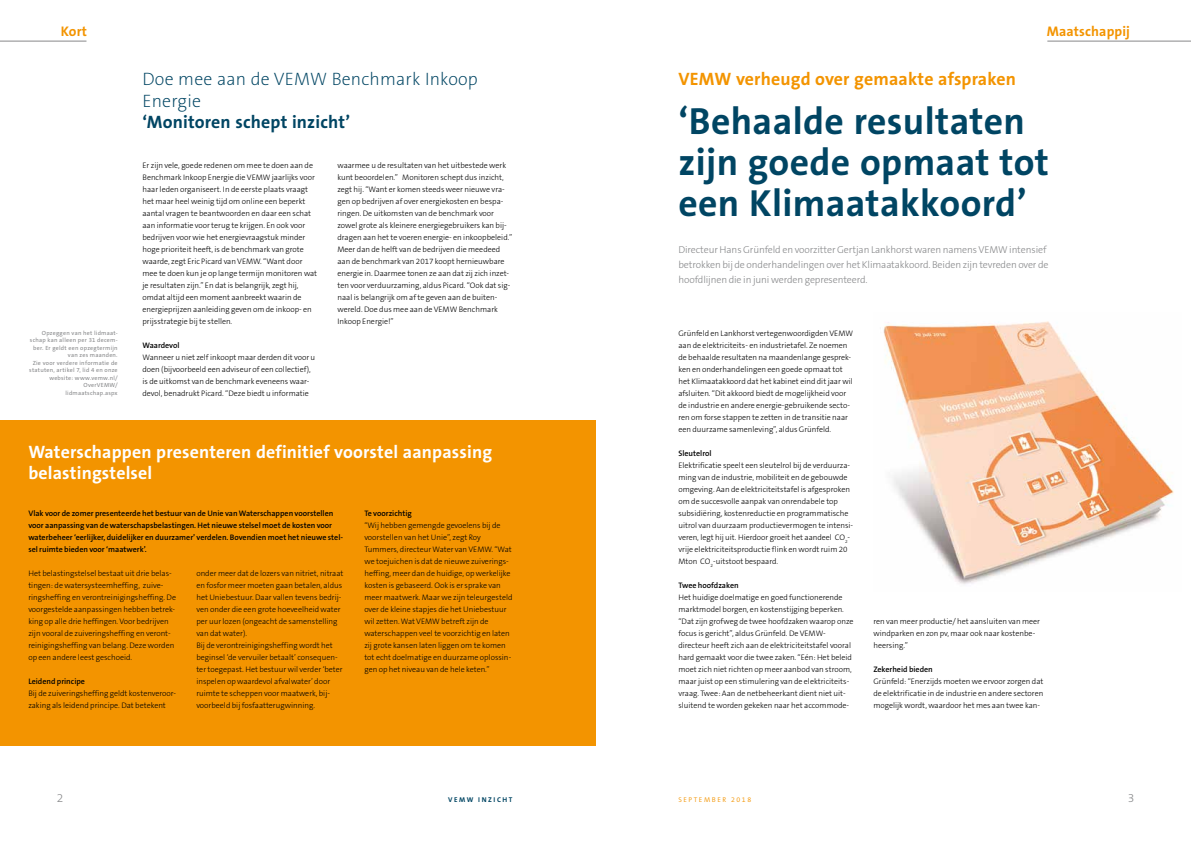
<style>
.page{position:relative;width:1191px;height:842px;background:#fff}
.page>*{position:absolute;margin:0;border:0;box-sizing:border-box;transform-origin:0 0}
.t1{font:700 38px/41px "The Sans B W7";letter-spacing:.01em;color:#004563}
.t2{font:700 18px/21.6px "The Sans B W7";letter-spacing:.01em;color:#fff}
.t3{font:200 18px/21.6px "The Sans B W2";letter-spacing:.01em;color:#004563}
.t4{font:700 18px "The Sans B W7";letter-spacing:.01em;color:#f39400}
.t5{font:700 18px "The Sans B W7";letter-spacing:.01em;color:#004563}
.t6{font:700 14px "The Sans B W7";letter-spacing:.01em;color:#f39400}
.t7{font:300 12px "The Sans B W3";color:#87888a}
.t8{font:300 10px/15px "The Sans B W3";letter-spacing:-.01em;color:#87888a}
.t9{font:300 8px/12px "The Sans B W3";color:#000}
.t10{font:600 8px/12px "The Sans B W6";color:#000}
.t11{font:300 7px "The Sans B W4";letter-spacing:.225em;color:#f39400}
.t12{font:700 7px "The Sans B W7";letter-spacing:.225em;color:#004563}
.t13{font:6px/7.5px "The Sans B W5 Plain";letter-spacing:.035em;color:#87888a;text-align:right}
</style>
<div class="page">
<hr style="left:1047px;top:41px;width:144px;height:1px;background:#87888a">
<hr style="left:0;top:41px;width:86px;height:1px;background:#87888a">
<div style="left:0;top:420px;width:595px;height:326px;background:#f39400"></div>
<img style="left:883px;top:321px;width:291px;height:263px">
<h3 class="t6" style="left:61px;top:22px;width:28px">Kort</h3>
<p class="t13" style="left:29px;top:329px;width:90px">Opzeggen van het lidmaat&shy;schap kan alleen per 31 decem&shy;ber. Er geldt een opzegtermijn van zes maanden.<br>Zie voor verdere informatie de statuten, artikel 7, lid 4 en onze website: www.vemw.nl/<br>OverVEMW/<br>lidmaatschap.aspx</p>
<h2 class="t3" style="left:142px;top:68px;width:337px">Doe mee aan de VEMW Benchmark Inkoop<br>Energie</h2>
<h2 class="t5" style="left:142px;top:110px;width:209px">‘Monitoren schept inzicht’</h2>
<p class="t9" style="left:142px;top:159px;width:176px">Er zijn vele, goede redenen om mee te doen aan de Benchmark Inkoop Energie die VEMW jaarlijks voor haar leden organiseert. In de eerste plaats vraagt het maar heel weinig tijd om online een beperkt aantal vragen te beantwoorden en daar een schat aan informatie voor terug te krijgen. En ook voor bedrijven voor wie het energievraagstuk minder hoge prioriteit heeft, is de benchmark van grote waarde, zegt Eric Picard van VEMW. “Want door mee te doen kun je op lange termijn monitoren wat je resultaten zijn.” En dat is belangrijk, zegt hij, omdat altijd een moment aanbreekt waarin de energieprijzen aanleiding geven om de inkoop- en prijsstrategie bij te stellen.</p>
<p class="t10" style="left:142px;top:339px;width:39px">Waardevol</p>
<p class="t9" style="left:142px;top:351px;width:174px">Wanneer u niet zelf inkoopt maar derden dit voor u doen (bijvoorbeeld een adviseur of een collectief), is de uitkomst van de benchmark eveneens waar&shy;devol, benadrukt Picard. “Deze biedt u informatie</p>
<p class="t9" style="left:337px;top:159px;width:176px">waarmee u de resultaten van het uitbestede werk kunt beoordelen.” Monitoren schept dus inzicht, zegt hij. “Want er komen steeds weer nieuwe vra&shy;gen op bedrijven af over energiekosten en bespa&shy;ringen. De uitkomsten van de benchmark voor zowel grote als kleinere energiegebruikers kan bij&shy;dragen aan het te voeren energie- en inkoopbeleid.” Meer dan de helft van de bedrijven die meedeed aan de benchmark van 2017 koopt hernieuwbare energie in. Daarmee tonen ze aan dat zij zich inzet&shy;ten voor verduurzaming, aldus Picard. “Ook dat sig&shy;naal is belangrijk om af te geven aan de buiten&shy;wereld. Doe dus mee aan de VEMW Benchmark Inkoop Energie!”</p>
<h2 class="t2" style="left:28px;top:441px;width:465px">Waterschappen presenteren definitief voorstel aanpassing belastingstelsel</h2>
<p class="t10" style="left:28px;top:507px;width:316px">Vlak voor de zomer presenteerde het bestuur van de Unie van Waterschappen voorstellen voor aanpassing van de waterschapsbelastingen. Het nieuwe stelsel moet de kosten voor waterbeheer ‘eerlijker, duidelijker en duurzamer’ verdelen. Bovendien moet het nieuwe stel&shy;sel ruimte bieden voor ‘maatwerk’.</p>
<p class="t9" style="left:28px;top:567px;width:149px">Het belastingstelsel bestaat uit drie belas&shy;tingen: de watersysteemheffing, zuive&shy;ringsheffing en verontreinigingsheffing. De voorgestelde aanpassingen hebben betrek&shy;king op alle drie heffingen. Voor bedrijven zijn vooral de zuiveringsheffing en veront&shy;reinigingsheffing van belang. Deze worden op een andere leest geschoeid.</p>
<p class="t10" style="left:28px;top:675px;width:58px">Leidend principe</p>
<p class="t9" style="left:28px;top:687px;width:149px">Bij de zuiveringsheffing geldt kostenveroor&shy;zaking als leidend principe. Dat betekent</p>
<p class="t10" style="left:364px;top:507px;width:49px">Te voorzichtig</p>
<p class="t9" style="left:364px;top:519px;width:150px">“Wij hebben gemengde gevoelens bij de voorstellen van het Unie”, zegt Roy Tummers, directeur Water van VEMW. “Wat we toejuichen is dat de nieuwe zuiverings&shy;heffing, meer dan de huidige, op werkelijke kosten is gebaseerd. Ook is er sprake van meer maatwerk. Maar we zijn teleurgesteld over de kleine stapjes die het Uniebestuur wil zetten. Wat VEMW betreft zijn de waterschappen veel te voorzichtig en laten zij grote kansen laten liggen om te komen tot echt doelmatige en duurzame oplossin&shy;gen op het niveau van de hele keten.”</p>
<p class="t9" style="left:196px;top:567px;width:149px">onder meer dat de lozers van nitriet, nitraat en fosfor meer moeten gaan betalen, aldus het Uniebestuur. Daar vallen tevens bedrij&shy;ven onder die een grote hoeveelheid water per uur lozen (ongeacht de samenstelling van dat water).<br>Bij de verontreinigingsheffing wordt het beginsel ‘de vervuiler betaalt’ consequen&shy;ter toegepast. Het bestuur wil verder ‘beter inspelen op waardevol afvalwater’ door ruimte te scheppen voor maatwerk, bij&shy;voorbeeld bij fosfaatterugwinning.</p>
<h3 class="t6" style="left:1046px;top:22px;width:85px">Maatschappij</h3>
<h2 class="t4" style="left:678px;top:67px;width:339px">VEMW verheugd over gemaakte afspraken</h2>
<h1 class="t1" style="left:678px;top:101px;width:372px">‘Behaalde resultaten zijn goede opmaat tot een Klimaatakkoord’</h1>
<p class="t8" style="left:678px;top:242px;width:371px">Directeur Hans Grünfeld en voorzitter Gertjan Lankhorst waren namens VEMW intensief betrokken bij de onderhandelingen over het Klimaatakkoord. Beiden zijn tevreden over de hoofdlijnen die in juni werden gepresenteerd.</p>
<p class="t9" style="left:678px;top:327px;width:176px">Grünfeld en Lankhorst vertegenwoordigden VEMW aan de elektriciteits- en industrietafel. Ze noemen de behaalde resultaten na maandenlange gesprek&shy;ken en onderhandelingen een goede opmaat tot het Klimaatakkoord dat het kabinet eind dit jaar wil afsluiten. “Dit akkoord biedt de mogelijkheid voor de industrie en andere energie-gebruikende secto&shy;ren om forse stappen te zetten in de transitie naar een duurzame samenleving”, aldus Grünfeld.</p>
<p class="t10" style="left:678px;top:447px;width:35px">Sleutelrol</p>
<p class="t9" style="left:678px;top:459px;width:176px">Elektrificatie speelt een sleutelrol bij de verduurza&shy;ming van de industrie, mobiliteit en de gebouwde omgeving. Aan de elektriciteitstafel is afgesproken om de succesvolle aanpak van onrendabele top subsidiëring, kostenreductie en programmatische uitrol van duurzaam productievermogen te intensi&shy;veren, legt hij uit. Hierdoor groeit het aandeel CO<sub>2</sub>- vrije elektriciteitsproductie flink en wordt ruim 20<br>Mton CO<sub>2</sub>-uitstoot bespaard.</p>
<p class="t10" style="left:678px;top:579px;width:62px">Twee hoofdzaken</p>
<p class="t9" style="left:678px;top:591px;width:177px">Het huidige doelmatige en goed functionerende marktmodel borgen, en kostenstijging beperken. “Dat zijn grofweg de twee hoofdzaken waarop onze focus is gericht”, aldus Grünfeld. De VEMW&shy;directeur heeft zich aan de elektriciteitstafel vooral hard gemaakt voor die twee zaken. “Eén: Het beleid moet zich niet richten op meer aanbod van stroom, maar juist op een stimulering van de elektriciteits&shy;vraag. Twee: Aan de netbeheerkant dient niet uit&shy;sluitend te worden gekeken naar het accommode-</p>
<p class="t9" style="left:873px;top:615px;width:168px">ren van meer productie/ het aansluiten van meer windparken en zon pv, maar ook naar kostenbe&shy;heersing.”</p>
<p class="t10" style="left:873px;top:663px;width:61px">Zekerheid bieden</p>
<p class="t9" style="left:873px;top:675px;width:171px;text-align:justify">Grünfeld: “Enerzijds moeten we ervoor zorgen dat de elektrificatie in de industrie en andere sectoren mogelijk wordt, waardoor het mes aan twee kan-</p>
<h3 class="t7" style="left:57px;top:790px;width:8px">2</h3>
<p class="t12" style="left:448px;top:795px;width:66px">VEMW INZICHT</p>
<p class="t11" style="left:678px;top:795px;width:74px">SEPTEMBER 2018</p>
<h3 class="t7" style="left:1127px;top:790px;width:8px">3</h3>
</div>
